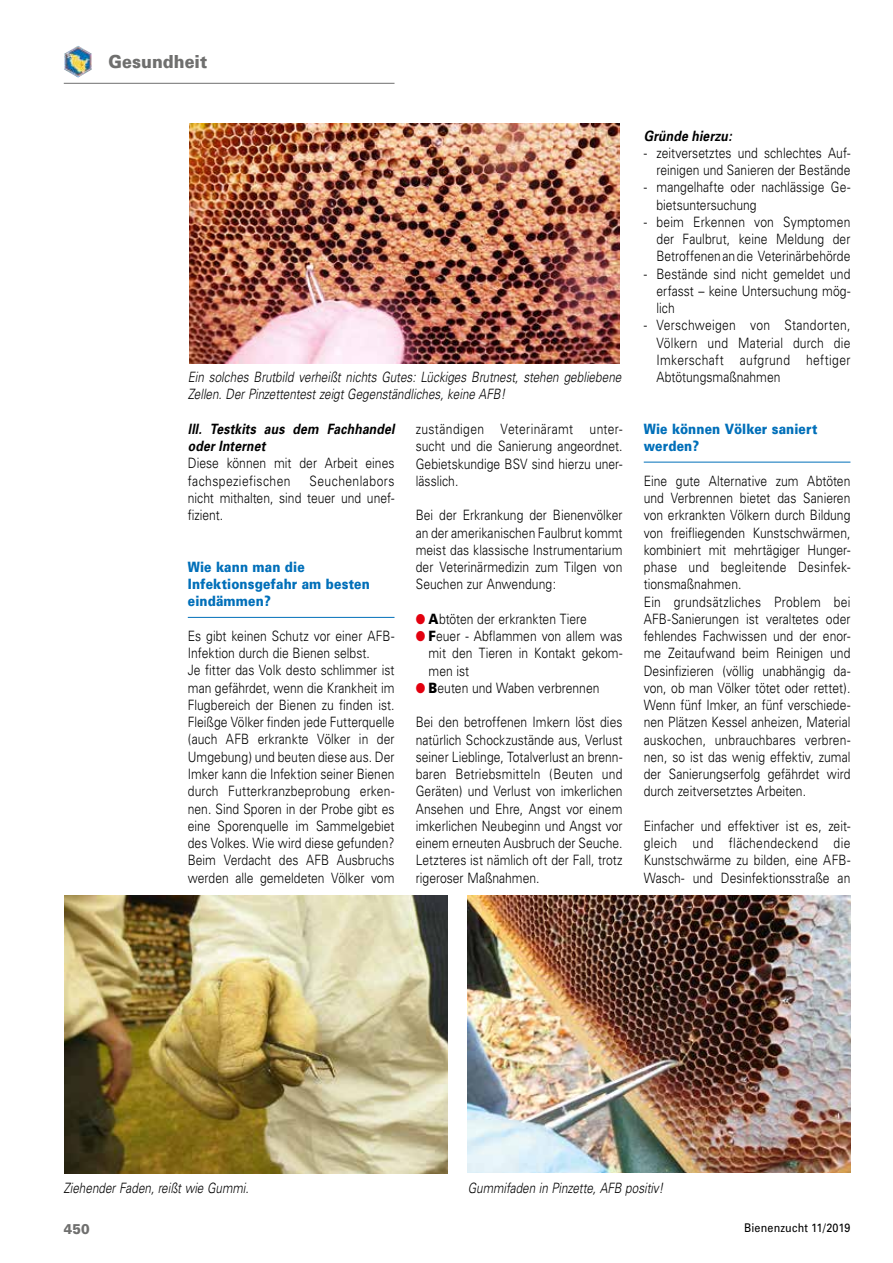
<style>
.page{position:relative;width:893px;height:1263px;background:#fff}
.page>*{position:absolute;margin:0;border:0;box-sizing:border-box;transform-origin:0 0}
.t1{font:900 18px "Univers";letter-spacing:.005em;color:#6f6f6e;scale:.9 1}
.t2{font:300 14.25px/17.2px "Univers";color:#000;text-align:justify;scale:.85 1}
.t3{font:italic 300 14.25px/17.2px "Univers";color:#000;scale:.82 1}
.t4{font:900 14.25px/17.2px "Univers";letter-spacing:.015em;color:#006fb9;scale:.85 1}
.t5{font:italic 700 14.25px/17.2px "Univers";letter-spacing:.015em;color:#000;scale:.85 1}
.t6{font:900 14.25px "Univers";color:#6f6f6e;scale:.9 1}
.t7{font:12px "Univers";letter-spacing:.015em;color:#000;scale:.9 1}
.s1{color:#e3000f}
.s2{font-weight:900}
</style>
<div class="page">
<hr style="left:64px;top:83px;width:330px;height:1px;background:#6f6f6e">
<img style="left:64px;top:46px;width:28px;height:32px">
<hr style="left:188px;top:617px;width:206px;height:1px;background:#006fb9">
<hr style="left:644px;top:462px;width:206px;height:1px;background:#006fb9">
<img style="left:468px;top:896px;width:382px;height:277px">
<img style="left:65px;top:896px;width:382px;height:277px">
<img style="left:189px;top:123px;width:431px;height:241px">
<p class="t1" style="left:109px;top:50px;width:111px">Gesundheit</p>
<p class="t3" style="left:188px;top:368px;width:530px">Ein solches Brutbild verheißt nichts Gutes: Lückiges Brutnest, stehen gebliebene<br>Zellen. Der Pinzettentest zeigt Gegenständliches, keine AFB!</p>
<p class="t5" style="left:188px;top:420px;width:245px">lll. Testkits aus dem Fachhandel oder Internet</p>
<p class="t2" style="left:188px;top:455px;width:245px">Diese können mit der Arbeit eines fachspeziefischen</p>
<p class="t2" style="left:188px;top:472px;width:245px;text-indent:122px">Seuchenlabors nicht mithalten, sind teuer und unef&shy;fizient.</p>
<p class="t4" style="left:188px;top:558px;width:216px">Wie kann man die<br>Infektionsgefahr am besten eindämmen?</p>
<p class="t2" style="left:188px;top:627px;width:245px;text-align:left">Es gibt keinen Schutz vor einer AFB-Infektion durch die Bienen selbst.<br>Je fitter das Volk desto schlimmer ist man gefährdet, wenn die Krankheit im Flugbereich der Bienen zu finden ist.<br>Fleißge Völker finden jede Futterquelle (auch AFB erkrankte Völker in der Umgebung) und beuten diese aus. Der Imker kann die Infektion seiner Bienen durch Futterkranzbeprobung erken&shy;nen. Sind Sporen in der Probe gibt es eine Sporenquelle im Sammelgebiet des Volkes. Wie wird diese gefunden?<br>Beim Verdacht des AFB Ausbruchs werden alle gemeldeten Völker vom</p>
<p class="t2" style="left:416px;top:420px;width:245px">zuständigen Veterinäramt unter&shy;sucht und die Sanierung angeordnet.<br>Gebietskundige BSV sind hierzu uner&shy;lässlich.</p>
<p class="t2" style="left:416px;top:507px;width:245px">Bei der Erkrankung der Bienenvölker an der amerikanischen Faulbrut kommt meist das klassische Instrumentarium der Veterinärmedizin zum Tilgen von Seuchen zur Anwendung:</p>
<p class="t2" style="left:416px;top:610px;width:203px"><span class="s1">●</span> <span class="s2">A</span>btöten der erkrankten Tiere</p>
<p class="t2" style="left:429px;top:627px;width:230px;text-indent:-13px"><span class="s1">●</span> <span class="s2">F</span>euer - Abflammen von allem was mit den Tieren in Kontakt gekom&shy;men ist</p>
<p class="t2" style="left:416px;top:679px;width:218px"><span class="s1">●</span> <span class="s2">B</span>euten und Waben verbrennen</p>
<p class="t2" style="left:416px;top:714px;width:245px">Bei den betroffenen Imkern löst dies natürlich Schockzustände aus, Verlust seiner Lieblinge, Totalverlust an brenn&shy;baren Betriebsmitteln (Beuten und Geräten) und Verlust von imkerlichen Ansehen und Ehre, Angst vor einem imkerlichen Neubeginn und Angst vor einem erneuten Ausbruch der Seuche.<br>Letzteres ist nämlich oft der Fall, trotz rigeroser Maßnahmen.</p>
<p class="t5" style="left:644px;top:127px;width:105px">Gründe hierzu:</p>
<p class="t2" style="left:644px;top:144px;width:245px;text-align:right">- zeitversetztes und schlechtes Auf&shy;reinigen und Sanieren der Bestände</p>
<p class="t2" style="left:656px;top:179px;width:230px;text-indent:-13px">- mangelhafte oder nachlässige Ge&shy;bietsuntersuchung</p>
<p class="t2" style="left:656px;top:213px;width:230px;text-indent:-13px">- beim Erkennen von Symptomen der Faulbrut, keine Meldung der Betroffenen an die Veterinärbehörde</p>
<p class="t2" style="left:656px;top:265px;width:230px;text-indent:-13px">- Bestände sind nicht gemeldet und erfasst – keine Untersuchung mög&shy;lich</p>
<p class="t2" style="left:656px;top:317px;width:230px;text-indent:-13px">- Verschweigen von Standorten, Völkern und Material durch die Imkerschaft aufgrund heftiger Abtötungsmaßnahmen</p>
<p class="t4" style="left:644px;top:420px;width:206px">Wie können Völker saniert werden?</p>
<p class="t2" style="left:644px;top:472px;width:245px;text-align:left">Eine gute Alternative zum Abtöten und Verbrennen bietet das Sanieren von erkrankten Völkern durch Bildung von freifliegenden Kunstschwärmen, kombiniert mit mehrtägiger Hunger&shy;phase und begleitende Desinfek&shy;tionsmaßnahmen.<br>Ein grundsätzliches Problem bei AFB-Sanierungen ist veraltetes oder fehlendes Fachwissen und der enor&shy;me Zeitaufwand beim Reinigen und Desinfizieren (völlig unabhängig da&shy;von, ob man Völker tötet oder rettet).<br>Wenn fünf Imker, an fünf verschiede&shy;nen Plätzen Kessel anheizen, Material auskochen, unbrauchbares verbren&shy;nen, so ist das wenig effektiv, zumal der Sanierungserfolg gefährdet wird durch zeitversetztes Arbeiten.</p>
<p class="t2" style="left:644px;top:817px;width:245px">Einfacher und effektiver ist es, zeit&shy;gleich und flächendeckend die Kunstschwärme zu bilden, eine AFB-Wasch- und Desinfektionsstraße an</p>
<p class="t3" style="left:64px;top:1179px;width:227px">Ziehender Faden, reißt wie Gummi.</p>
<p class="t3" style="left:468px;top:1179px;width:240px">Gummifaden in Pinzette, AFB positiv!</p>
<p class="t6" style="left:64px;top:1220px;width:30px">450</p>
<p class="t7" style="left:744px;top:1221px;width:120px">Bienenzucht 11/2019</p>
</div>
